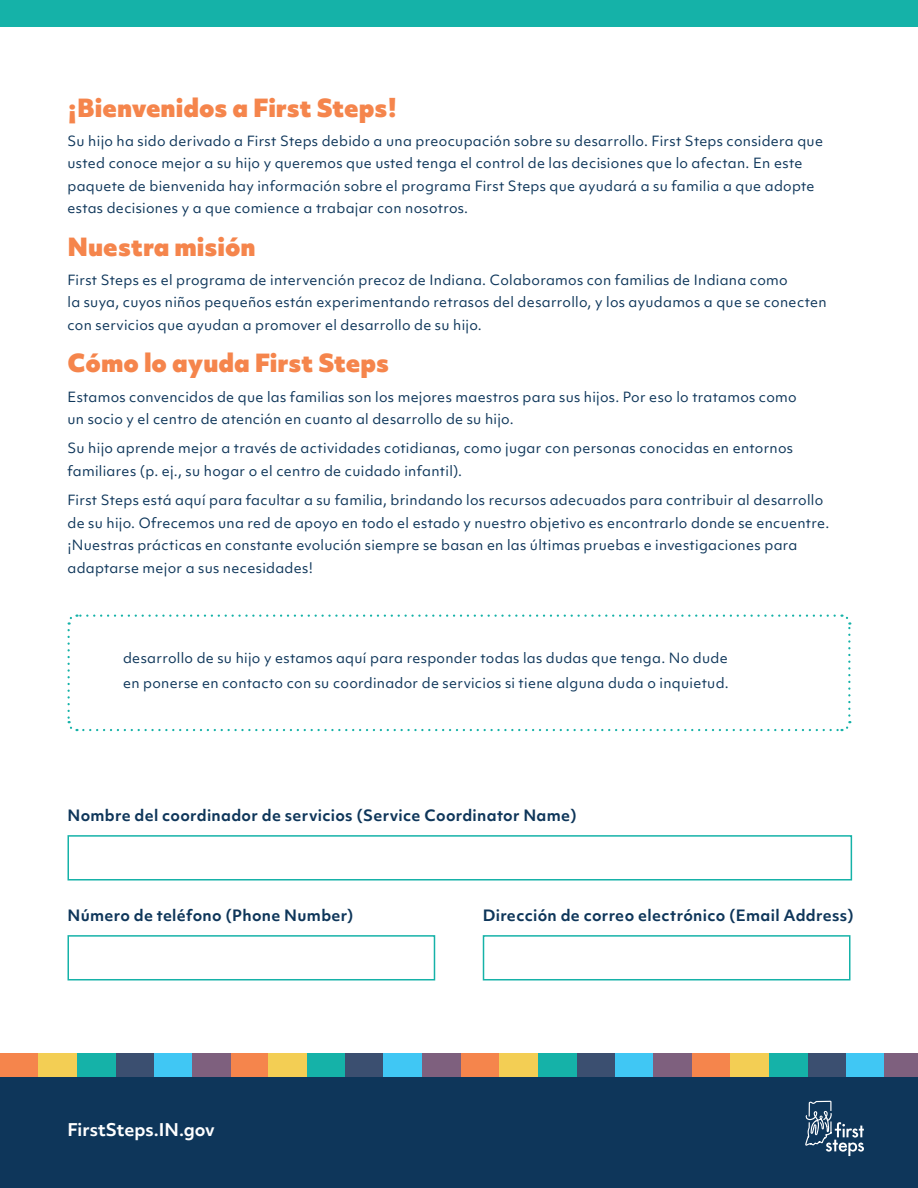
<style>
.page{position:relative;width:918px;height:1188px;background:#fff}
.page>*{position:absolute;margin:0;border:0;box-sizing:border-box;transform-origin:0 0}
.t1{font:900 24px "Objektiv Mk 2";color:#f5854c}
.t2{font:700 16.8px "Objektiv Mk 2";color:#fff}
.t3{font:700 15px "Objektiv Mk 1";letter-spacing:.02em;color:#0e365a}
.t4{font:13.5px/22.5px "Objektiv Mk 1";letter-spacing:.02em;color:#0e365a}
</style>
<div class="page">
<div style="left:0;top:0;width:918px;height:27px;background:#15b2a8"></div>
<svg style="left:67px;top:614px;width:785px;height:118px"></svg>
<div style="left:68px;top:835px;width:784px;height:46px;border:2px solid #15b2a8"></div>
<svg style="left:67px;top:935px;width:784px;height:46px"></svg>
<div style="left:0;top:1077px;width:918px;height:111px;background:#0e365a"></div>
<div style="left:807px;top:1054px;width:39px;height:23px;background:#3b4f70"></div>
<div style="left:846px;top:1054px;width:39px;height:23px;background:#40c7f4"></div>
<div style="left:692px;top:1054px;width:39px;height:23px;background:#f5854c"></div>
<div style="left:769px;top:1054px;width:39px;height:23px;background:#15b2a8"></div>
<div style="left:884px;top:1054px;width:34px;height:23px;background:#7e607e"></div>
<div style="left:730px;top:1054px;width:39px;height:23px;background:#f3ce54"></div>
<div style="left:345px;top:1054px;width:39px;height:23px;background:#3b4f70"></div>
<div style="left:383px;top:1054px;width:39px;height:23px;background:#40c7f4"></div>
<div style="left:230px;top:1054px;width:38px;height:23px;background:#f5854c"></div>
<div style="left:307px;top:1054px;width:38px;height:23px;background:#15b2a8"></div>
<div style="left:422px;top:1054px;width:39px;height:23px;background:#7e607e"></div>
<div style="left:268px;top:1054px;width:39px;height:23px;background:#f3ce54"></div>
<div style="left:576px;top:1054px;width:39px;height:23px;background:#3b4f70"></div>
<div style="left:615px;top:1054px;width:39px;height:23px;background:#40c7f4"></div>
<div style="left:461px;top:1054px;width:39px;height:23px;background:#f5854c"></div>
<div style="left:538px;top:1054px;width:39px;height:23px;background:#15b2a8"></div>
<div style="left:653px;top:1054px;width:39px;height:23px;background:#7e607e"></div>
<div style="left:499px;top:1054px;width:39px;height:23px;background:#f3ce54"></div>
<div style="left:115px;top:1054px;width:39px;height:23px;background:#3b4f70"></div>
<div style="left:154px;top:1054px;width:39px;height:23px;background:#40c7f4"></div>
<div style="left:0;top:1054px;width:39px;height:23px;background:#f5854c"></div>
<div style="left:77px;top:1054px;width:39px;height:23px;background:#15b2a8"></div>
<div style="left:192px;top:1054px;width:39px;height:23px;background:#7e607e"></div>
<div style="left:38px;top:1054px;width:39px;height:23px;background:#f3ce54"></div>
<svg style="left:805px;top:1101px;width:59px;height:55px"></svg>
<h2 class="t1" style="left:68px;top:90px;width:331px">¡Bienvenidos a First Steps!</h2>
<p class="t4" style="left:68px;top:129px;width:757px">Su hijo ha sido derivado a First Steps debido a una preocupación sobre su desarrollo. First Steps considera que usted conoce mejor a su hijo y queremos que usted tenga el control de las decisiones que lo afectan. En este paquete de bienvenida hay información sobre el programa First Steps que ayudará a su familia a que adopte estas decisiones y a que comience a trabajar con nosotros.</p>
<h2 class="t1" style="left:68px;top:229px;width:190px">Nuestra misión</h2>
<p class="t4" style="left:68px;top:269px;width:761px">First Steps es el programa de intervención precoz de Indiana. Colaboramos con familias de Indiana como<br>la suya, cuyos niños pequeños están experimentando retrasos del desarrollo, y los ayudamos a que se conecten con servicios que ayudan a promover el desarrollo de su hijo.</p>
<h2 class="t1" style="left:68px;top:346px;width:323px">Cómo lo ayuda First Steps</h2>
<p class="t4" style="left:68px;top:385px;width:731px">Estamos convencidos de que las familias son los mejores maestros para sus hijos. Por eso lo tratamos como</p>
<p class="t4" style="left:68px;top:404px;width:727px;line-height:29.2px">un socio y el centro de atención en cuanto al desarrollo de su hijo.<br>Su hijo aprende mejor a través de actividades cotidianas, como jugar con personas conocidas en entornos</p>
<p class="t4" style="left:68px;top:459px;width:396px">familiares (p. ej., su hogar o el centro de cuidado infantil).</p>
<p class="t4" style="left:68px;top:489px;width:763px">First Steps está aquí para facultar a su familia, brindando los recursos adecuados para contribuir al desarrollo de su hijo. Ofrecemos una red de apoyo en todo el estado y nuestro objetivo es encontrarlo donde se encuentre. ¡Nuestras prácticas en constante evolución siempre se basan en las últimas pruebas e investigaciones para adaptarse mejor a sus necesidades!</p>
<p class="t4" style="left:123px;top:645px;width:607px;line-height:24.8px">desarrollo de su hijo y estamos aquí para responder todas las dudas que tenga. No dude en ponerse en contacto con su coordinador de servicios si tiene alguna duda o inquietud.</p>
<p class="t3" style="left:68px;top:804px;width:511px">Nombre del coordinador de servicios (Service Coordinator Name)</p>
<p class="t3" style="left:68px;top:904px;width:288px">Número de teléfono (Phone Number)</p>
<p class="t3" style="left:483px;top:904px;width:373px">Dirección de correo electrónico (Email Address)</p>
<p class="t2" style="left:68px;top:1118px;width:149px">FirstSteps.IN.gov</p>
</div>
